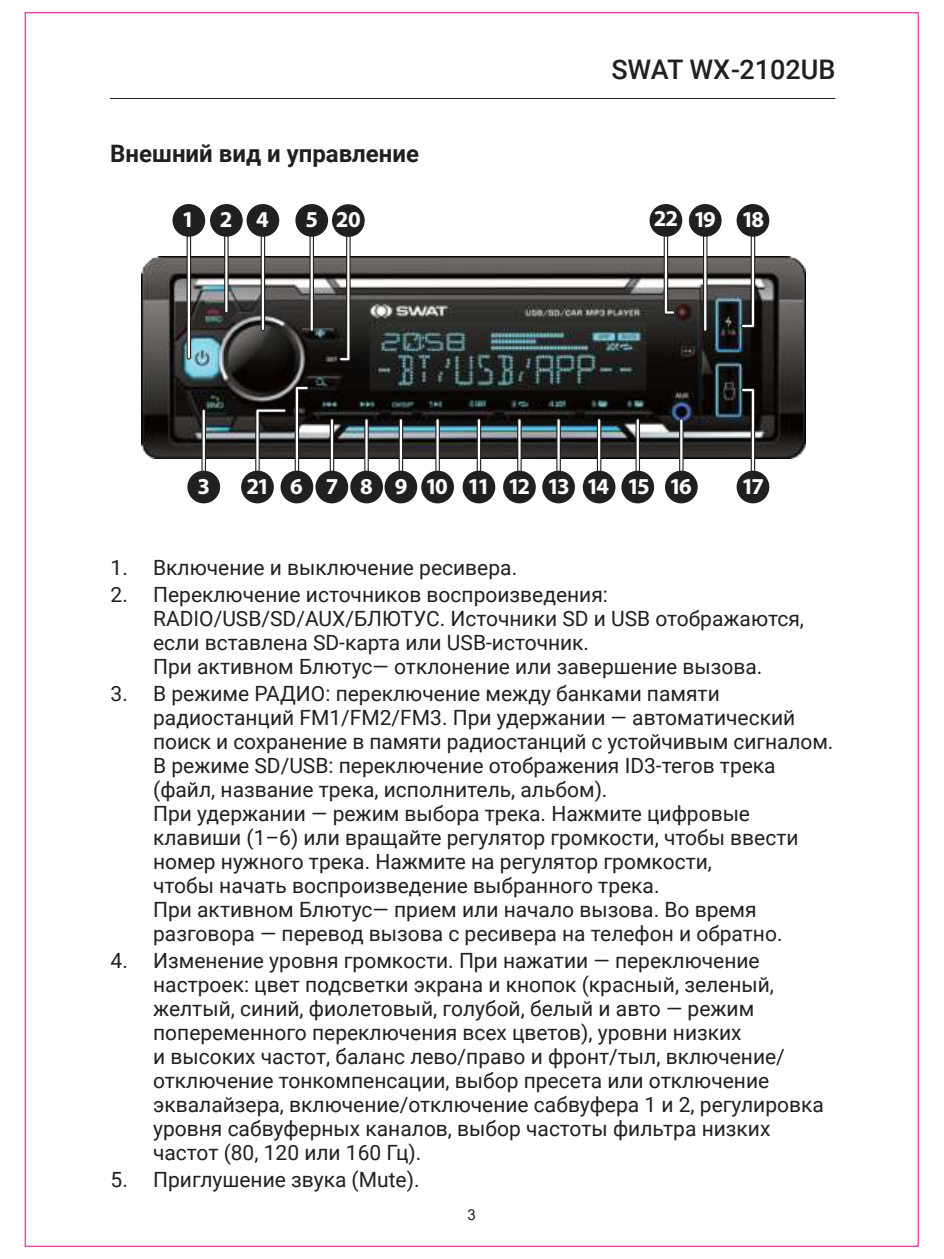
<style>
.page{position:relative;width:944px;height:1259px;background:#fff}
.page>*{position:absolute;margin:0;border:0;box-sizing:border-box;transform-origin:0 0}
.t1{font:500 27px "Roboto";color:#221f1f}
.t2{font:700 24px "Roboto";color:#221f1f}
.t3{font:700 22.8px "Myriad Pro";letter-spacing:-.12em;color:#fff}
.t4{font:21px/24px "Roboto";color:#221f1f}
.t5{font:15px "Arial";color:#221f1f}
</style>
<div class="page">
<hr style="left:110px;top:98px;width:725px;height:1px;background:#221f1f">
<img style="left:142px;top:256px;width:663px;height:203px">
<svg style="left:187px;top:237px;width:4px;height:120px"></svg>
<hr style="left:188px;top:236px;width:2px;height:121px;background:#fff">
<svg style="left:261px;top:237px;width:4px;height:92px"></svg>
<hr style="left:262px;top:236px;width:2px;height:93px;background:#fff">
<div style="left:201px;top:411px;width:5px;height:61px;background:#737171"></div>
<hr style="left:203px;top:411px;width:2px;height:61px;background:#fff">
<hr style="left:330px;top:420px;width:4px;height:52px;background:#383535">
<hr style="left:331px;top:420px;width:2px;height:52px;background:#fff">
<svg style="left:364px;top:420px;width:5px;height:51px"></svg>
<hr style="left:365px;top:420px;width:3px;height:52px;background:#fff">
<svg style="left:399px;top:420px;width:4px;height:51px"></svg>
<hr style="left:400px;top:420px;width:2px;height:52px;background:#fff">
<svg style="left:435px;top:420px;width:5px;height:51px"></svg>
<hr style="left:436px;top:420px;width:3px;height:52px;background:#fff">
<svg style="left:477px;top:420px;width:4px;height:51px"></svg>
<hr style="left:478px;top:420px;width:2px;height:52px;background:#fff">
<svg style="left:517px;top:420px;width:5px;height:51px"></svg>
<hr style="left:518px;top:420px;width:3px;height:52px;background:#fff">
<svg style="left:556px;top:420px;width:5px;height:51px"></svg>
<hr style="left:557px;top:420px;width:3px;height:52px;background:#fff">
<svg style="left:597px;top:420px;width:4px;height:51px"></svg>
<hr style="left:598px;top:420px;width:2px;height:52px;background:#fff">
<div style="left:635px;top:420px;width:5px;height:52px;background:#6e6c6c"></div>
<hr style="left:637px;top:420px;width:2px;height:52px;background:#fff">
<div style="left:679px;top:420px;width:5px;height:52px;background:#8a8989"></div>
<hr style="left:680px;top:420px;width:2px;height:52px;background:#fff">
<svg style="left:738px;top:385px;width:19px;height:91px"></svg>
<svg style="left:253px;top:383px;width:58px;height:93px"></svg>
<div style="left:309px;top:234px;width:5px;height:96px;background:#716f6f"></div>
<hr style="left:311px;top:234px;width:2px;height:96px;background:#fff">
<svg style="left:661px;top:232px;width:17px;height:85px"></svg>
<svg style="left:703px;top:237px;width:4px;height:93px"></svg>
<hr style="left:704px;top:234px;width:2px;height:96px;background:#fff">
<svg style="left:738px;top:229px;width:19px;height:101px"></svg>
<svg style="left:337px;top:234px;width:16px;height:130px"></svg>
<svg style="left:224px;top:237px;width:5px;height:74px"></svg>
<hr style="left:225px;top:236px;width:3px;height:75px;background:#fff">
<div style="left:210px;top:204px;width:33px;height:33px;background:#221f1f;border-radius:50%"></div>
<div style="left:187px;top:471px;width:33px;height:32px;background:#221f1f;border-radius:50%"></div>
<div style="left:295px;top:204px;width:33px;height:33px;background:#221f1f;border-radius:50%"></div>
<div style="left:650px;top:204px;width:32px;height:33px;background:#221f1f;border-radius:50%"></div>
<div style="left:689px;top:204px;width:33px;height:33px;background:#221f1f;border-radius:50%"></div>
<div style="left:737px;top:204px;width:32px;height:33px;background:#221f1f;border-radius:50%"></div>
<div style="left:463px;top:471px;width:32px;height:32px;background:#221f1f;border-radius:50%"></div>
<div style="left:503px;top:471px;width:33px;height:32px;background:#221f1f;border-radius:50%"></div>
<div style="left:542px;top:471px;width:33px;height:32px;background:#221f1f;border-radius:50%"></div>
<div style="left:583px;top:471px;width:32px;height:32px;background:#221f1f;border-radius:50%"></div>
<div style="left:621px;top:471px;width:33px;height:32px;background:#221f1f;border-radius:50%"></div>
<div style="left:737px;top:471px;width:32px;height:32px;background:#221f1f;border-radius:50%"></div>
<div style="left:172px;top:204px;width:33px;height:33px;background:#221f1f;border-radius:50%"></div>
<div style="left:241px;top:471px;width:33px;height:32px;background:#221f1f;border-radius:50%"></div>
<div style="left:332px;top:204px;width:33px;height:33px;background:#221f1f;border-radius:50%"></div>
<div style="left:315px;top:471px;width:33px;height:32px;background:#221f1f;border-radius:50%"></div>
<div style="left:350px;top:471px;width:33px;height:32px;background:#221f1f;border-radius:50%"></div>
<div style="left:385px;top:471px;width:32px;height:32px;background:#221f1f;border-radius:50%"></div>
<div style="left:421px;top:471px;width:33px;height:32px;background:#221f1f;border-radius:50%"></div>
<div style="left:281px;top:471px;width:32px;height:32px;background:#221f1f;border-radius:50%"></div>
<div style="left:665px;top:471px;width:33px;height:32px;background:#221f1f;border-radius:50%"></div>
<div style="left:247px;top:204px;width:32px;height:33px;background:#221f1f;border-radius:50%"></div>
<p class="t2" style="left:110px;top:136px;width:310px">Внешний вид и управление</p>
<p class="t1" style="left:611px;top:51px;width:226px">SWAT WX-2102UB</p>
<p class="t3" style="left:220px;top:206px;width:14px">2</p>
<p class="t3" style="left:305px;top:206px;width:14px">5</p>
<p class="t3" style="left:182px;top:206px;width:14px">1</p>
<p class="t3" style="left:256px;top:206px;width:14px">4</p>
<p class="t3" style="left:336px;top:206px;width:26px">20</p>
<p class="t3" style="left:654px;top:206px;width:112px">22 19 18</p>
<p class="t3" style="left:425px;top:473px;width:24px">10</p>
<p class="t3" style="left:508px;top:473px;width:186px">12 13 14 15 16</p>
<p class="t3" style="left:741px;top:473px;width:24px">17</p>
<p class="t3" style="left:197px;top:473px;width:14px">3</p>
<p class="t3" style="left:290px;top:473px;width:14px">6</p>
<p class="t3" style="left:246px;top:473px;width:25px">21</p>
<p class="t3" style="left:326px;top:473px;width:83px">789</p>
<p class="t3" style="left:468px;top:473px;width:24px">11</p>
<p class="t4" style="left:111px;top:554px;width:408px">1. Включение и выключение ресивера.</p>
<p class="t4" style="left:153px;top:581px;width:652px;text-indent:-43px">2. Переключение источников воспроизведения:<br>RADIO/USB/SD/AUX/БЛЮТУС. Источники SD и USB отображаются, если вставлена SD-карта или USB-источник.<br>При активном Блютус— отклонение или завершение вызова.</p>
<p class="t4" style="left:153px;top:680px;width:682px;text-indent:-43px">3. В режиме РАДИО: переключение между банками памяти радиостанций FM1/FM2/FM3. При удержании — автоматический поиск и сохранение в памяти радиостанций с устойчивым сигналом.<br>В режиме SD/USB: переключение отображения ID3-тегов трека (файл, название трека, исполнитель, альбом).<br>При удержании — режим выбора трека. Нажмите цифровые клавиши (1–6) или вращайте регулятор громкости, чтобы ввести номер нужного трека. Нажмите на регулятор громкости,<br>чтобы начать воспроизведение выбранного трека.<br>При активном Блютус— прием или начало вызова. Во время разговора — перевод вызова с ресивера на телефон и обратно.</p>
<p class="t4" style="left:153px;top:947px;width:672px;text-indent:-43px">4. Изменение уровня громкости. При нажатии — переключение настроек: цвет подсветки экрана и кнопок (красный, зеленый, желтый, синий, фиолетовый, голубой, белый и авто — режим попеременного переключения всех цветов), уровни низких<br>и высоких частот, баланс лево/право и фронт/тыл, включение/ отключение тонкомпенсации, выбор пресета или отключение эквалайзера, включение/отключение сабвуфера 1 и 2, регулировка уровня сабвуферных каналов, выбор частоты фильтра низких частот (80, 120 или 160 Гц).</p>
<p class="t4" style="left:111px;top:1166px;width:310px">5. Приглушение звука (Mute).</p>
<p class="t5" style="left:468px;top:1205px;width:10px">3</p>
</div>
